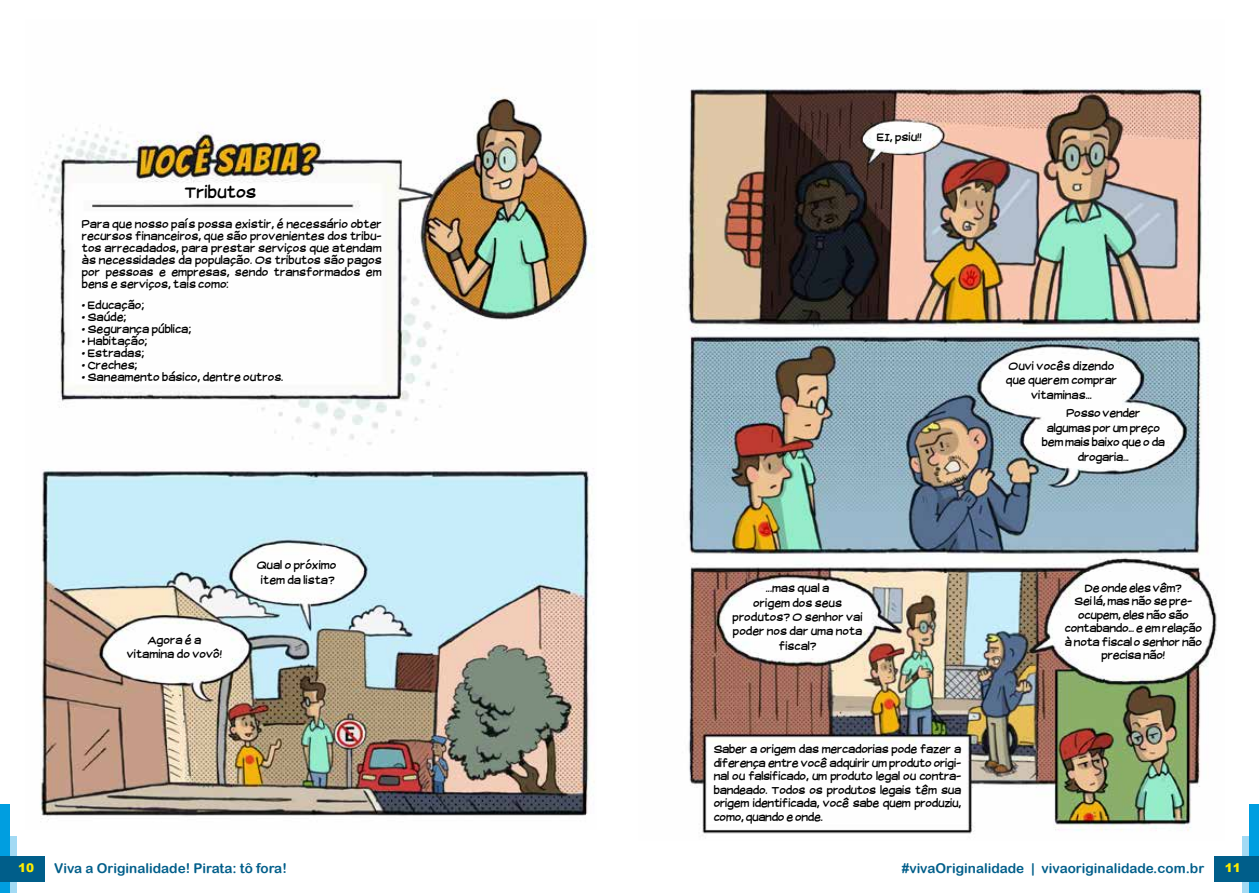
<style>
.page{position:relative;width:1259px;height:893px;background:#fff}
.page>*{position:absolute;margin:0;border:0;box-sizing:border-box;transform-origin:0 0}
.t1{font:18px "Suplexmentary Comic NC";color:#000}
.t2{font:13.5px "Arial Rounded MT Bold";color:#005e8a}
.t3{font:12px/14.4px "Suplexmentary Comic NC";color:#000;text-align:center}
.t4{font:12px/13.5px "Suplexmentary Comic NC";letter-spacing:-.02em;color:#000;text-align:center}
.t5{font:900 12px "Arial";color:#ffed00}
</style>
<div class="page">
<div style="left:1242px;top:836px;width:17px;height:57px;background:#a2daf4"></div>
<div style="left:1249px;top:804px;width:10px;height:89px;background:#009ee0"></div>
<div style="left:1213px;top:856px;width:46px;height:25px;background:#005e8a"></div>
<div style="left:0;top:836px;width:16px;height:57px;background:#a2daf4"></div>
<div style="left:0;top:804px;width:10px;height:89px;background:#009ee0"></div>
<div style="left:0;top:856px;width:45px;height:25px;background:#005e8a"></div>
<img style="left:35px;top:97px;width:560px;height:723px">
<img style="left:688px;top:88px;width:529px;height:748px">
<h1 class="t1" style="left:184px;top:181px;width:73px">Tributos</h1>
<p class="t3" style="left:82px;top:218px;width:301px;line-height:12px;text-align:justify">Para que nosso país possa existir, é necessário obter recursos financeiros, que são provenientes dos tribu&shy;tos arrecadados, para prestar serviços que atendam às necessidades da população. Os tributos são pagos por pessoas e empresas, sendo transformados em bens e serviços, tais como:</p>
<p class="t3" style="left:82px;top:297px;width:64px">• Educação;</p>
<p class="t3" style="left:82px;top:309px;width:46px">• Saúde;</p>
<p class="t3" style="left:82px;top:321px;width:111px">• Segurança pública;</p>
<p class="t3" style="left:82px;top:333px;width:67px">• Habitação;</p>
<p class="t3" style="left:82px;top:345px;width:64px">• Estradas;</p>
<p class="t3" style="left:82px;top:357px;width:57px">• Creches;</p>
<p class="t3" style="left:82px;top:369px;width:203px">• Saneamento básico, dentre outros.</p>
<p class="t3" style="left:127px;top:633px;width:97px">Agora é a vitamina do vovô!</p>
<p class="t3" style="left:257px;top:558px;width:81px">Qual o próximo item da lista?</p>
<p class="t3" style="left:877px;top:130px;width:46px">EI, psiu!!</p>
<p class="t3" style="left:1005px;top:359px;width:113px">Ouvi vocês dizendo que querem comprar vitaminas...</p>
<p class="t4" style="left:1042px;top:406px;width:125px;line-height:14.4px">Posso vender<br>algumas por um preço bem mais baixo que o da drogaria...</p>
<p class="t3" style="left:732px;top:581px;width:132px">...mas qual a<br>origem dos seus produtos? O senhor vai poder nos dar uma nota fiscal?</p>
<p class="t4" style="left:1064px;top:581px;width:139px">De onde eles vêm?<br>Sei lá, mas não se pre&shy;ocupem, eles não são contabando... e em relação à nota fiscal o senhor não precisa não!</p>
<p class="t3" style="left:713px;top:742px;width:249px;line-height:13.5px;text-align:justify">Saber a origem das mercadorias pode fazer a diferença entre você adquirir um produto origi&shy;nal ou falsificado, um produto legal ou contra&shy;bandeado. Todos os produtos legais têm sua origem identificada, você sabe quem produziu, como, quando e onde.</p>
<p class="t5" style="left:18px;top:859px;width:18px">10</p>
<p class="t2" style="left:54px;top:860px;width:234px">Viva a Originalidade! Pirata: tô fora!</p>
<p class="t2" style="left:902px;top:860px;width:304px">#vivaOriginalidade | vivaoriginalidade.com.br</p>
<p class="t5" style="left:1224px;top:859px;width:18px">11</p>
</div>
